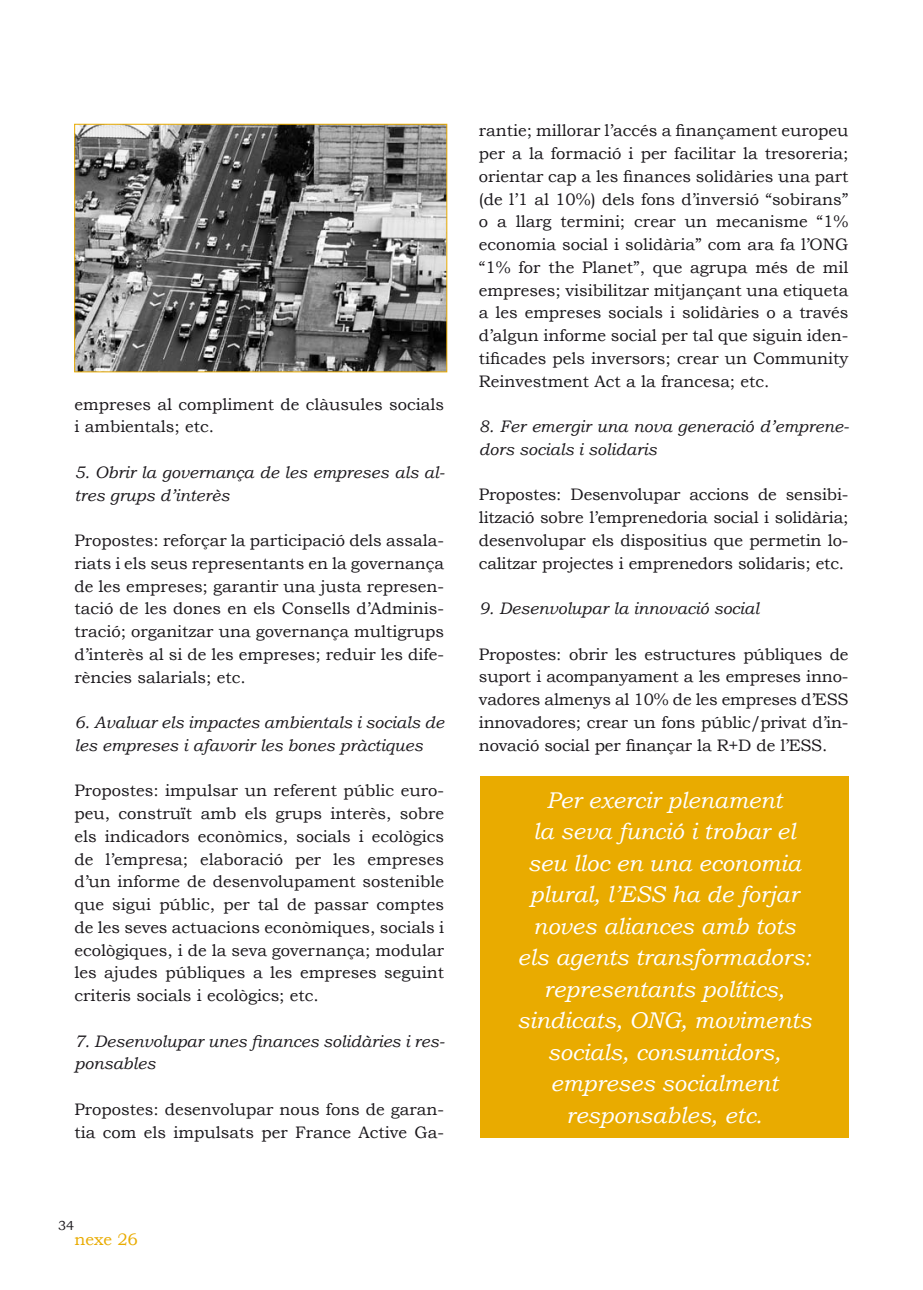
<style>
.page{position:relative;width:923px;height:1290px;background:#fff}
.page>*{position:absolute;margin:0;border:0;box-sizing:border-box;transform-origin:0 0}
.t1{font:italic 22.75px/31.5px "Bookman Old Style";color:#fff;text-align:center}
.t2{font:16.62px/22.8px "Bookman Old Style";color:#1a171b;text-align:justify}
.t3{font:italic 16.62px/22.8px "Bookman Old Style";color:#1a171b}
.t4{font:16.62px "Bookman Old Style";color:#e9ab00}
.t5{font:13.12px "Bookman Old Style";color:#1a171b}
</style>
<div class="page">
<div style="left:480px;top:776px;width:368px;height:361px;background:#e9ab00"></div>
<img style="left:76px;top:126px;width:369px;height:244px">
<div style="left:74px;top:124px;width:373px;height:248px;border:1px solid #e9ab00"></div>
<p class="t2" style="left:74px;top:392px;width:371px">empreses al compliment de clàusules socials i ambientals; etc.</p>
<p class="t3" style="left:74px;top:461px;width:371px">5. Obrir la governança de les empreses als al· tres grups d’interès</p>
<p class="t2" style="left:74px;top:529px;width:371px">Propostes: reforçar la participació dels assala&shy;riats i els seus representants en la governança de les empreses; garantir una justa represen&shy;tació de les dones en els Consells d’Adminis&shy;tració; organitzar una governança multigrups d’interès al si de les empreses; reduir les dife&shy;rències salarials; etc.</p>
<p class="t3" style="left:74px;top:711px;width:371px">6. Avaluar els impactes ambientals i socials de les empreses i afavorir les bones pràctiques</p>
<p class="t2" style="left:74px;top:779px;width:371px">Propostes: impulsar un referent públic euro&shy;peu, construït amb els grups interès, sobre els indicadors econòmics, socials i ecològics de l’empresa; elaboració per les empreses d’un informe de desenvolupament sostenible que sigui públic, per tal de passar comptes de les seves actuacions econòmiques, socials i ecològiques, i de la seva governança; modular les ajudes públiques a les empreses seguint criteris socials i ecològics; etc.</p>
<p class="t3" style="left:74px;top:1029px;width:371px">7. Desenvolupar unes finances solidàries i res· ponsables</p>
<p class="t2" style="left:74px;top:1098px;width:371px">Propostes: desenvolupar nous fons de garan&shy;tia com els impulsats per France Active Ga-</p>
<p class="t5" style="left:58px;top:1218px;width:18px">34</p>
<p class="t4" style="left:74px;top:1230px;width:65px">nexe 26</p>
<p class="t2" style="left:479px;top:119px;width:371px">rantie; millorar l’accés a finançament europeu per a la formació i per facilitar la tresoreria; orientar cap a les finances solidàries una part (de l’1 al 10%) dels fons d’inversió “sobirans” o a llarg termini; crear un mecanisme “1% economia social i solidària” com ara fa l’ONG “1% for the Planet”, que agrupa més de mil empreses; visibilitzar mitjançant una etiqueta a les empreses socials i solidàries o a través d’algun informe social per tal que siguin iden&shy;tificades pels inversors; crear un Community Reinvestment Act a la francesa; etc.</p>
<p class="t3" style="left:479px;top:415px;width:371px">8. Fer emergir una nova generació d’emprene· dors socials i solidaris</p>
<p class="t2" style="left:479px;top:483px;width:371px">Propostes: Desenvolupar accions de sensibi&shy;lització sobre l’emprenedoria social i solidària; desenvolupar els dispositius que permetin lo&shy;calitzar projectes i emprenedors solidaris; etc.</p>
<p class="t3" style="left:479px;top:597px;width:282px">9. Desenvolupar la innovació social</p>
<p class="t2" style="left:479px;top:642px;width:371px">Propostes: obrir les estructures públiques de suport i acompanyament a les empreses inno&shy;vadores almenys al 10% de les empreses d’ESS innovadores; crear un fons públic/privat d’in&shy;novació social per finançar la R+D de l’ESS.</p>
<p class="t1" style="left:517px;top:784px;width:296px">Per exercir plenament<br>la seva funció i trobar el seu lloc en una economia plural, l’ESS ha de forjar noves aliances amb tots els agents transformadors: representants polítics, sindicats, ONG, moviments socials, consumidors, empreses socialment responsables, etc.</p>
</div>
